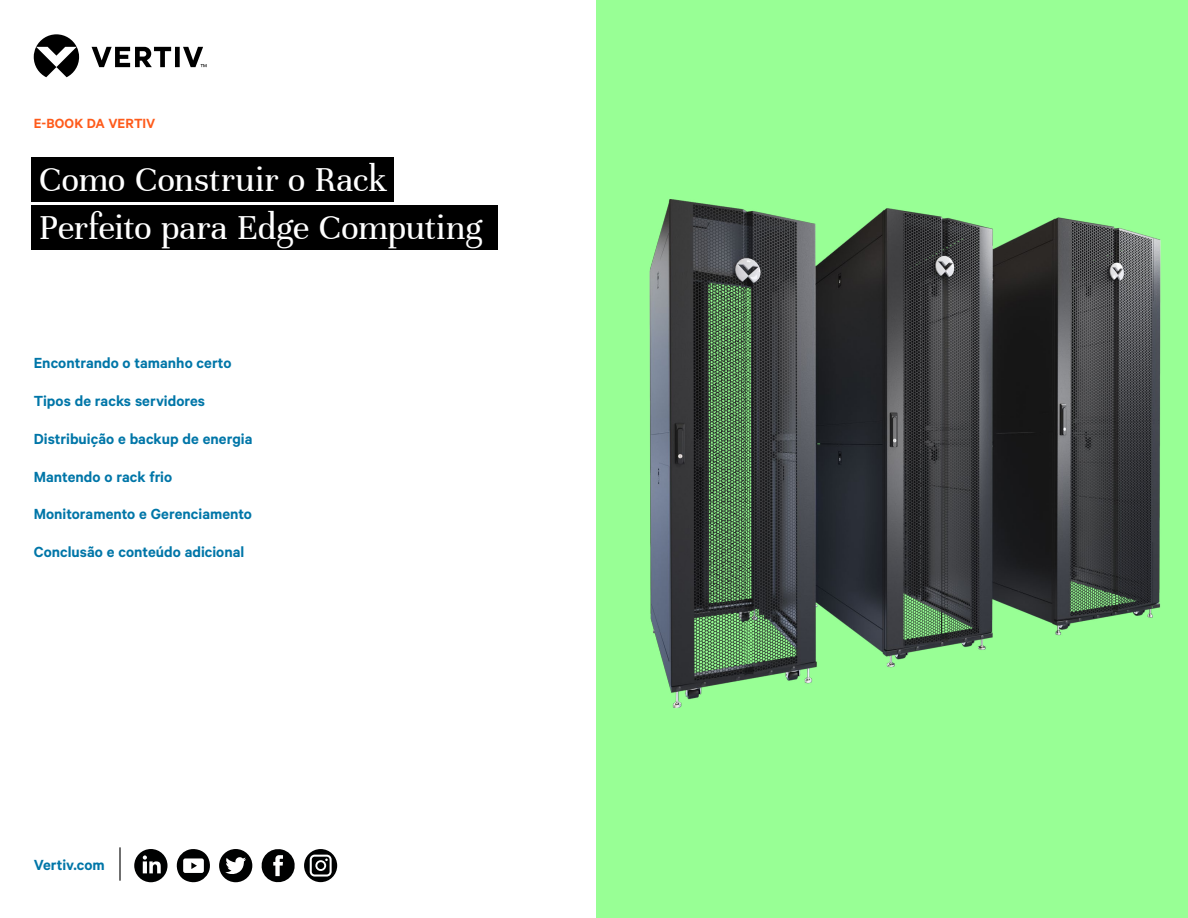
<style>
.page{position:relative;width:1188px;height:918px;background:#fff}
.page>*{position:absolute;margin:0;border:0;box-sizing:border-box;transform-origin:0 0}
.t1{font:37.5px/48px "Unna";letter-spacing:-.005em;color:#fff}
.t2{font:600 16.5px "Calibre";color:#0076a8}
.t3{font:600 15px "Calibre";color:#fe5b1b}
</style>
<div class="page">
<svg style="left:34px;top:34px;width:172px;height:43px"></svg>
<div style="left:596px;top:0;width:592px;height:918px;background:#98ff95"></div>
<svg style="left:134px;top:849px;width:34px;height:33px"></svg>
<svg style="left:177px;top:849px;width:33px;height:34px"></svg>
<svg style="left:219px;top:849px;width:33px;height:33px"></svg>
<svg style="left:262px;top:849px;width:33px;height:33px"></svg>
<svg style="left:304px;top:849px;width:33px;height:33px"></svg>
<hr style="left:119px;top:847px;width:2px;height:34px;background:#000">
<div style="left:32px;top:157px;width:362px;height:45px;background:#000"></div>
<div style="left:32px;top:205px;width:466px;height:45px;background:#000"></div>
<img style="left:649px;top:199px;width:512px;height:510px">
<p class="t3" style="left:34px;top:114px;width:123px">E-BOOK DA VERTIV</p>
<h1 class="t1" style="left:39px;top:155px;width:445px">Como Construir o Rack<br>Perfeito para Edge Computing</h1>
<p class="t2" style="left:34px;top:353px;width:199px">Encontrando o tamanho certo</p>
<p class="t2" style="left:34px;top:391px;width:173px">Tipos de racks servidores</p>
<p class="t2" style="left:34px;top:429px;width:220px">Distribuição e backup de energia</p>
<p class="t2" style="left:34px;top:467px;width:140px">Mantendo o rack frio</p>
<p class="t2" style="left:34px;top:504px;width:220px">Monitoramento e Gerenciamento</p>
<p class="t2" style="left:34px;top:542px;width:212px">Conclusão e conteúdo adicional</p>
<p class="t2" style="left:34px;top:855px;width:73px">Vertiv.com</p>
</div>
